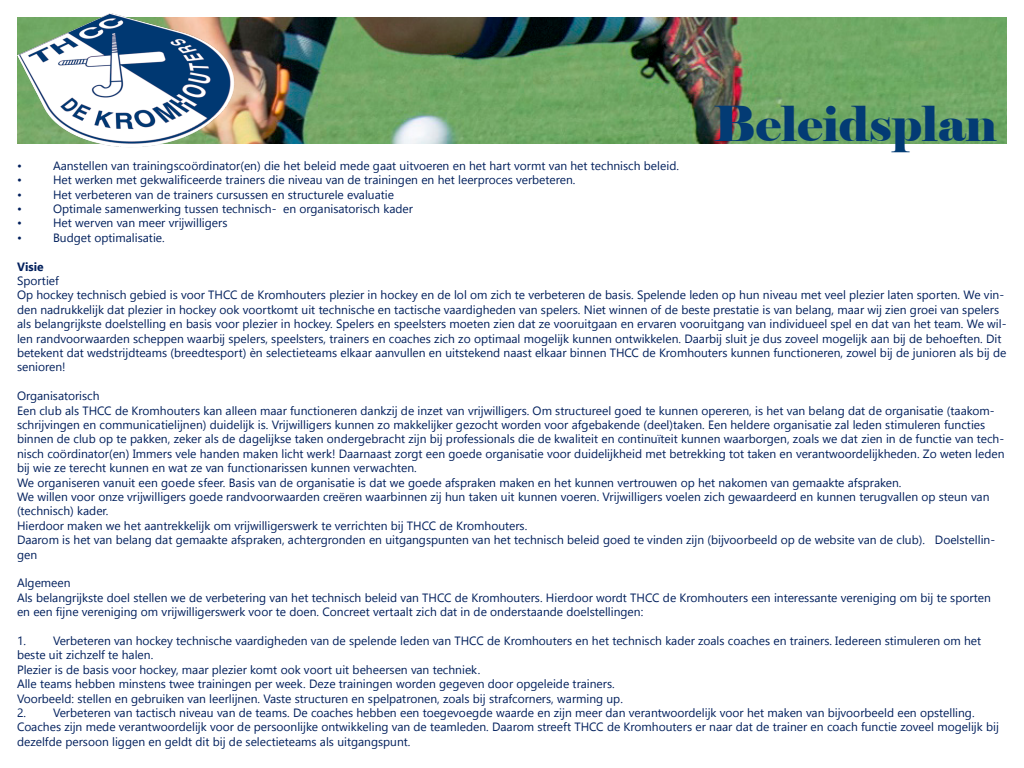
<style>
.page{position:relative;width:1024px;height:768px;background:#fff}
.page>*{position:absolute;margin:0;border:0;box-sizing:border-box;transform-origin:0 0}
.t1{font:48px "Elephant";color:#033b74}
.t2{font:12px/14.4px "Gadugi";color:#001f5c}
.t3{font:700 12px "Gadugi";color:#001f5c}
</style>
<div class="page">
<img style="left:235px;top:17px;width:772px;height:127px">
<img style="left:17px;top:14px;width:218px;height:133px">
<p class="t1" style="left:713px;top:94px;width:285px">Beleidsplan</p>
<p class="t2" style="left:17px;top:158px;width:6px">•</p>
<p class="t2" style="left:53px;top:158px;width:628px">Aanstellen van trainingscoördinator(en) die het beleid mede gaat uitvoeren en het hart vormt van het technisch beleid.</p>
<p class="t2" style="left:17px;top:173px;width:6px">•</p>
<p class="t2" style="left:53px;top:173px;width:524px">Het werken met gekwalificeerde trainers die niveau van de trainingen en het leerproces verbeteren.</p>
<p class="t2" style="left:17px;top:187px;width:6px">•</p>
<p class="t2" style="left:53px;top:187px;width:343px">Het verbeteren van de trainers cursussen en structurele evaluatie</p>
<p class="t2" style="left:17px;top:201px;width:6px">•</p>
<p class="t2" style="left:53px;top:201px;width:361px">Optimale samenwerking tussen technisch- en organisatorisch kader</p>
<p class="t2" style="left:17px;top:216px;width:6px">•</p>
<p class="t2" style="left:53px;top:216px;width:176px">Het werven van meer vrijwilligers</p>
<p class="t2" style="left:17px;top:230px;width:6px">•</p>
<p class="t2" style="left:53px;top:230px;width:113px">Budget optimalisatie.</p>
<p class="t3" style="left:17px;top:259px;width:28px">Visie</p>
<p class="t2" style="left:17px;top:273px;width:43px">Sportief</p>
<p class="t2" style="left:17px;top:288px;width:991px">Op hockey technisch gebied is voor THCC de Kromhouters plezier in hockey en de lol om zich te verbeteren de basis. Spelende leden op hun niveau met veel plezier laten sporten. We vin&shy;den nadrukkelijk dat plezier in hockey ook voortkomt uit technische en tactische vaardigheden van spelers. Niet winnen of de beste prestatie is van belang, maar wij zien groei van spelers als belangrijkste doelstelling en basis voor plezier in hockey. Spelers en speelsters moeten zien dat ze vooruitgaan en ervaren vooruitgang van individueel spel en dat van het team. We wil&shy;len randvoorwaarden scheppen waarbij spelers, speelsters, trainers en coaches zich zo optimaal mogelijk kunnen ontwikkelen. Daarbij sluit je dus zoveel mogelijk aan bij de behoeften. Dit betekent dat wedstrijdteams (breedtesport) èn selectieteams elkaar aanvullen en uitstekend naast elkaar binnen THCC de Kromhouters kunnen functioneren, zowel bij de junioren als bij de senioren!</p>
<p class="t2" style="left:17px;top:389px;width:84px">Organisatorisch</p>
<p class="t2" style="left:17px;top:403px;width:989px">Een club als THCC de Kromhouters kan alleen maar functioneren dankzij de inzet van vrijwilligers. Om structureel goed te kunnen opereren, is het van belang dat de organisatie (taakom&shy;schrijvingen en communicatielijnen) duidelijk is. Vrijwilligers kunnen zo makkelijker gezocht worden voor afgebakende (deel)taken. Een heldere organisatie zal leden stimuleren functies binnen de club op te pakken, zeker als de dagelijkse taken ondergebracht zijn bij professionals die de kwaliteit en continuïteit kunnen waarborgen, zoals we dat zien in de functie van tech&shy;nisch coördinator(en) Immers vele handen maken licht werk! Daarnaast zorgt een goede organisatie voor duidelijkheid met betrekking tot taken en verantwoordelijkheden. Zo weten leden bij wie ze terecht kunnen en wat ze van functionarissen kunnen verwachten.</p>
<p class="t2" style="left:17px;top:475px;width:886px">We organiseren vanuit een goede sfeer. Basis van de organisatie is dat we goede afspraken maken en het kunnen vertrouwen op het nakomen van gemaakte afspraken.</p>
<p class="t2" style="left:17px;top:489px;width:974px">We willen voor onze vrijwilligers goede randvoorwaarden creëren waarbinnen zij hun taken uit kunnen voeren. Vrijwilligers voelen zich gewaardeerd en kunnen terugvallen op steun van (technisch) kader.</p>
<p class="t2" style="left:17px;top:518px;width:512px">Hierdoor maken we het aantrekkelijk om vrijwilligerswerk te verrichten bij THCC de Kromhouters.</p>
<p class="t2" style="left:17px;top:533px;width:980px">Daarom is het van belang dat gemaakte afspraken, achtergronden en uitgangspunten van het technisch beleid goed te vinden zijn (bijvoorbeeld op de website van de club). Doelstellin&shy;gen</p>
<p class="t2" style="left:17px;top:576px;width:55px">Algemeen</p>
<p class="t2" style="left:17px;top:590px;width:976px">Als belangrijkste doel stellen we de verbetering van het technisch beleid van THCC de Kromhouters. Hierdoor wordt THCC de Kromhouters een interessante vereniging om bij te sporten en een fijne vereniging om vrijwilligerswerk voor te doen. Concreet vertaalt zich dat in de onderstaande doelstellingen:</p>
<p class="t2" style="left:17px;top:633px;width:966px">1. Verbeteren van hockey technische vaardigheden van de spelende leden van THCC de Kromhouters en het technisch kader zoals coaches en trainers. Iedereen stimuleren om het beste uit zichzelf te halen.</p>
<p class="t2" style="left:17px;top:662px;width:465px">Plezier is de basis voor hockey, maar plezier komt ook voort uit beheersen van techniek.</p>
<p class="t2" style="left:17px;top:677px;width:599px">Alle teams hebben minstens twee trainingen per week. Deze trainingen worden gegeven door opgeleide trainers.</p>
<p class="t2" style="left:17px;top:691px;width:607px">Voorbeeld: stellen en gebruiken van leerlijnen. Vaste structuren en spelpatronen, zoals bij strafcorners, warming up.</p>
<p class="t2" style="left:17px;top:705px;width:983px">2. Verbeteren van tactisch niveau van de teams. De coaches hebben een toegevoegde waarde en zijn meer dan verantwoordelijk voor het maken van bijvoorbeeld een opstelling.<br>Coaches zijn mede verantwoordelijk voor de persoonlijke ontwikkeling van de teamleden. Daarom streeft THCC de Kromhouters er naar dat de trainer en coach functie zoveel mogelijk bij dezelfde persoon liggen en geldt dit bij de selectieteams als uitgangspunt.</p>
</div>
